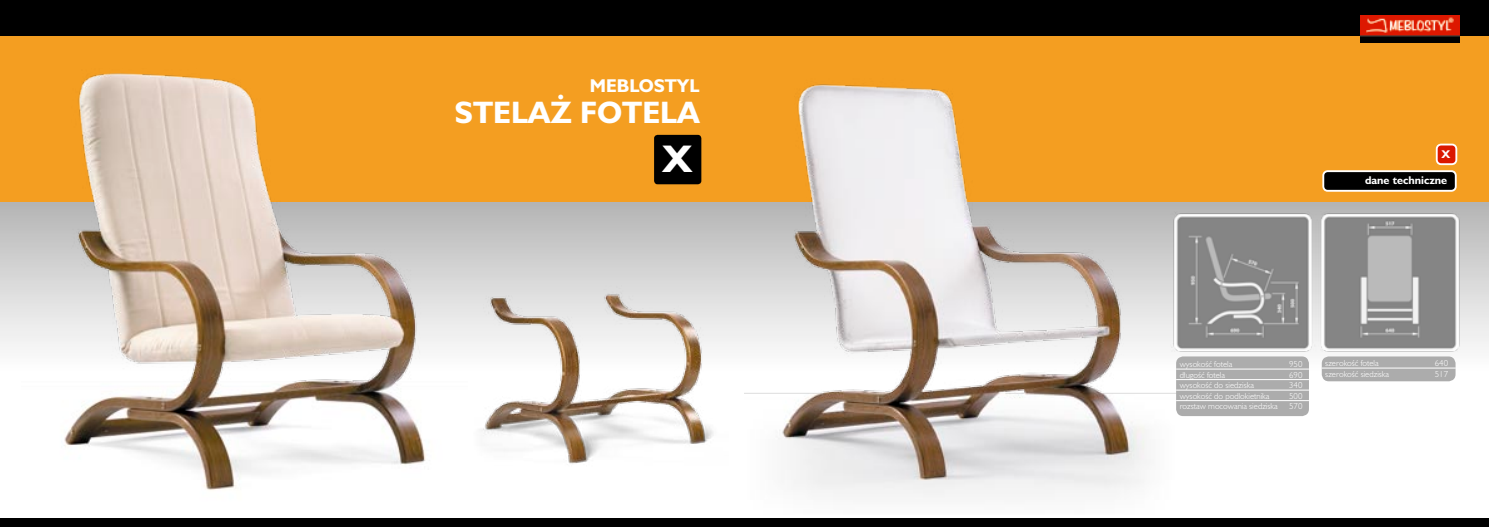
<style>
.page{position:relative;width:1489px;height:527px;background:#fff}
.page>*{position:absolute;margin:0;border:0;box-sizing:border-box;transform-origin:0 0}
.t1{font:700 38.62px "Humanist 521 PL";color:#fff}
.t2{font:700 31.12px "Humanist 521 PL";color:#fff}
.t3{font:700 18.62px "Humanist 521 PL";color:#fff}
.t4{font:700 11.25px "Humanist 521 PL";color:#fff}
.t5{font:300 8.75px "Humanist 521 PL";color:#fff}
</style>
<div class="page">
<svg style="left:0;top:201px;width:1488px;height:170px"></svg>
<div style="left:0;top:0;width:1488px;height:201px;background:#f49e21"></div>
<div style="left:0;top:517px;width:1488px;height:9px;background:#000"></div>
<img style="left:468px;top:236px;width:260px;height:228px">
<div style="left:654px;top:135px;width:47px;height:49px;background:#000;border-radius:4px"></div>
<img style="left:744px;top:35px;width:438px;height:462px">
<img style="left:22px;top:73px;width:446px;height:417px">
<img style="left:1159px;top:192px;width:313px;height:159px">
<div style="left:1175px;top:356px;width:133px;height:59px;background:#acacac;border-radius:7px"></div>
<hr style="left:1175px;top:368px;width:133px;height:1px;background:#fff">
<hr style="left:1175px;top:379px;width:133px;height:1px;background:#fff">
<hr style="left:1175px;top:389px;width:133px;height:1px;background:#fff">
<hr style="left:1175px;top:400px;width:133px;height:1px;background:#fff">
<div style="left:1323px;top:171px;width:132px;height:20px;background:#000;border-radius:4px"></div>
<div style="left:1322px;top:170px;width:134px;height:21px;border:2px solid #fff;border-radius:4px"></div>
<div style="left:1436px;top:144px;width:20px;height:20px;background:#db1800;border-radius:4px"></div>
<div style="left:1435px;top:143px;width:21px;height:22px;border:2px solid #fff;border-radius:4px"></div>
<div style="left:0;top:0;width:1488px;height:35px;background:#000"></div>
<img style="left:1359px;top:15px;width:100px;height:28px">
<div style="left:1321px;top:356px;width:134px;height:25px;background:#acacac;border-radius:7px"></div>
<hr style="left:1321px;top:367px;width:134px;height:1px;background:#fff">
<p class="t3" style="left:590px;top:74px;width:111px">MEBLOSTYL</p>
<p class="t2" style="left:454px;top:93px;width:246px">STELA˚ FOTELA</p>
<p class="t1" style="left:662px;top:135px;width:32px">X</p>
<p class="t4" style="left:1441px;top:147px;width:10px">X</p>
<p class="t4" style="left:1364px;top:173px;width:84px">dane techniczne</p>
<p class="t5" style="left:1179px;top:359px;width:54px">wysokoÊç fotela</p>
<p class="t5" style="left:1288px;top:359px;width:15px">950</p>
<p class="t5" style="left:1179px;top:369px;width:47px">d∏ugoÊç fotela</p>
<p class="t5" style="left:1288px;top:369px;width:15px">690</p>
<p class="t5" style="left:1179px;top:380px;width:76px">wysokoÊç do siedziska</p>
<p class="t5" style="left:1288px;top:380px;width:15px">340</p>
<p class="t5" style="left:1179px;top:390px;width:91px">wysokoÊç do podlokietnika</p>
<p class="t5" style="left:1288px;top:390px;width:15px">500</p>
<p class="t5" style="left:1179px;top:401px;width:100px">rozstaw mocowania siedziska</p>
<p class="t5" style="left:1288px;top:401px;width:15px">570</p>
<p class="t5" style="left:1325px;top:358px;width:55px">szerokoÊç fotela</p>
<p class="t5" style="left:1434px;top:358px;width:15px">640</p>
<p class="t5" style="left:1325px;top:368px;width:65px">szerokoÊç siedziska</p>
<p class="t5" style="left:1434px;top:368px;width:15px">517</p>
</div>
